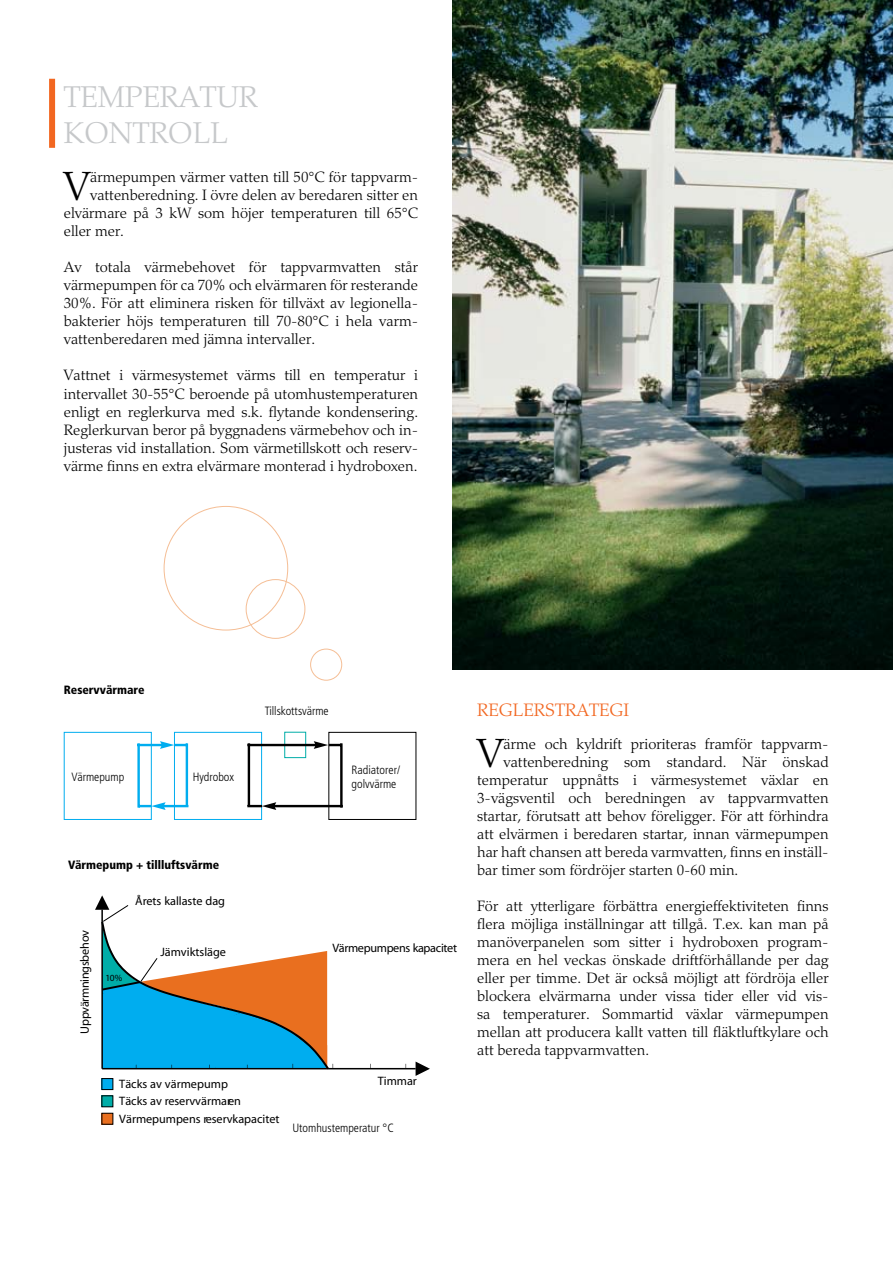
<style>
.page{position:relative;width:893px;height:1263px;background:#fff}
.page>*{position:absolute;margin:0;border:0;box-sizing:border-box;transform-origin:0 0}
.t1{font:300 40.65px "Palatino";color:#000}
.t2{font:300 30px "Palatino";color:#c6c8ca}
.t3{font:300 18px "Palatino";color:#f26721}
.t4{font:300 15px/18px "Palatino";color:#000;text-align:justify}
.t5{font:300 12.15px/17.4px "Frutiger BSK";color:#000}
.t6{font:300 12.15px "Frutiger BSK";letter-spacing:-.025em;color:#000}
.t7{font:300 condensed 12px/14.4px "Frutiger LT Std";color:#000}
.t8{font:900 condensed 12px "Frutiger LT Std";color:#000}
.t9{font:300 9.45px "Frutiger BSK";color:#000}
</style>
<div class="page">
<hr style="left:102px;top:1068px;width:314px;height:1px;background:#000">
<svg style="left:416px;top:1061px;width:14px;height:15px"></svg>
<svg style="left:95px;top:895px;width:239px;height:174px"></svg>
<div style="left:102px;top:1078px;width:11px;height:11px;background:#00adef"></div>
<div style="left:102px;top:1078px;width:11px;height:12px;border:1px solid #000"></div>
<div style="left:102px;top:1096px;width:11px;height:11px;background:#00ada8"></div>
<div style="left:102px;top:1095px;width:11px;height:12px;border:1px solid #000"></div>
<div style="left:102px;top:1113px;width:11px;height:11px;background:#e96f1f"></div>
<div style="left:64px;top:732px;width:88px;height:88px;border:1px solid #00adef"></div>
<div style="left:174px;top:732px;width:88px;height:88px;border:1px solid #00adef"></div>
<div style="left:328px;top:732px;width:88px;height:88px;border:1px solid #000"></div>
<hr style="left:137px;top:744px;width:26px;height:2px;background:#00adef">
<hr style="left:274px;top:805px;width:69px;height:2px;background:#000">
<hr style="left:163px;top:805px;width:25px;height:2px;background:#00adef">
<svg style="left:139px;top:802px;width:27px;height:8px"></svg>
<hr style="left:137px;top:743px;width:3px;height:64px;background:#00adef">
<hr style="left:186px;top:743px;width:2px;height:64px;background:#00adef">
<svg style="left:160px;top:741px;width:27px;height:8px"></svg>
<hr style="left:248px;top:743px;width:2px;height:62px;background:#000">
<hr style="left:340px;top:743px;width:3px;height:64px;background:#000">
<svg style="left:247px;top:802px;width:29px;height:8px"></svg>
<div style="left:284px;top:732px;width:22px;height:26px;border:1px solid #00ada8"></div>
<hr style="left:247px;top:744px;width:69px;height:2px;background:#000">
<svg style="left:314px;top:741px;width:27px;height:8px"></svg>
<img style="left:452px;top:0;width:441px;height:670px">
<div style="left:49px;top:79px;width:6px;height:69px;background:#f26721"></div>
<div style="left:246px;top:579px;width:59px;height:59px;border:1px solid #f5be95;border-radius:50%"></div>
<div style="left:310px;top:649px;width:32px;height:31px;border:1px solid #f5be95;border-radius:50%"></div>
<h2 class="t2" style="left:64px;top:79px;width:137px">TEMPERATU</h2>
<h2 class="t2" style="left:239px;top:79px;width:20px">R</h2>
<h2 class="t2" style="left:64px;top:115px;width:43px">KONT</h2>
<h2 class="t2" style="left:149px;top:115px;width:40px">ROLL</h2>
<h1 class="t1" style="left:64px;top:163px;width:28px">V</h1>
<p class="t4" style="left:90px;top:169px;width:329px">ärmepumpen värmer vatten till 50°C för tappvarm-</p>
<p class="t4" style="left:90px;top:187px;width:329px">vattenberedning. I övre delen av beredaren sitter en</p>
<p class="t4" style="left:64px;top:205px;width:356px">elvärmare på 3 kW som höjer temperaturen till 65°C</p>
<p class="t4" style="left:64px;top:223px;width:62px">eller mer.</p>
<p class="t4" style="left:64px;top:259px;width:356px">Av totala värmebehovet för tappvarmvatten står värmepumpen för ca 70% och elvärmaren för resterande 30%. För att eliminera risken för tillväxt av legionella&shy;bakterier höjs temperaturen till 70-80°C i hela varm&shy;vattenberedaren med jämna intervaller.</p>
<p class="t4" style="left:64px;top:367px;width:356px">Vattnet i värmesystemet värms till en temperatur i intervallet 30-55°C beroende på utomhustemperaturen enligt en reglerkurva med s.k. flytande kondensering.<br>Reglerkurvan beror på byggnadens värmebehov och in&shy;justeras vid installation. Som värmetillskott och reserv&shy;värme finns en extra elvärmare monterad i hydroboxen.</p>
<p class="t8" style="left:64px;top:682px;width:82px">Reservvärmare</p>
<p class="t7" style="left:265px;top:704px;width:65px">Tillskottsvärme</p>
<p class="t7" style="left:71px;top:770px;width:54px">Värmepump</p>
<p class="t7" style="left:193px;top:770px;width:43px">Hydrobox</p>
<p class="t7" style="left:352px;top:763px;width:50px">Radiatorer/ golvvärme</p>
<p class="t8" style="left:68px;top:858px;width:153px">Värmepump + tillluftsvärme</p>
<p class="t5" style="left:77px;top:1034px;width:105px;rotate:-90deg">U ävpp r m n i n vohebsg</p>
<p class="t5" style="left:135px;top:893px;width:91px">Årets kallaste dag</p>
<p class="t9" style="left:106px;top:973px;width:18px">10%</p>
<p class="t5" style="left:160px;top:944px;width:67px">Jämviktsläge</p>
<p class="t6" style="left:332px;top:942px;width:126px">Värmepumpens kapacitet</p>
<p class="t5" style="left:119px;top:1075px;width:162px">Täcks av värmepump<br>Täcks av reservvärmaren<br>Värmepumpens reservkapacitet</p>
<p class="t5" style="left:378px;top:1072px;width:41px">Timmar</p>
<p class="t7" style="left:292px;top:1120px;width:103px">Utomhustemperatur °C</p>
<p class="t3" style="left:477px;top:700px;width:24px">REGLE</p>
<p class="t3" style="left:534px;top:700px;width:55px">RSTRATEGI</p>
<h1 class="t1" style="left:477px;top:729px;width:28px">V</h1>
<p class="t4" style="left:504px;top:735px;width:327px">ärme och kyldrift prioriteras framför tappvarm-</p>
<p class="t4" style="left:504px;top:753px;width:327px">vattenberedning som standard. När önskad</p>
<p class="t4" style="left:477px;top:771px;width:353px">temperatur uppnåtts i värmesystemet växlar en</p>
<p class="t4" style="left:477px;top:789px;width:353px">3-vägsventil och beredningen av tappvarmvatten</p>
<p class="t4" style="left:477px;top:807px;width:353px">startar, förutsatt att behov föreligger. För att förhindra</p>
<p class="t4" style="left:477px;top:825px;width:353px">att elvärmen i beredaren startar, innan värmepumpen</p>
<p class="t4" style="left:477px;top:843px;width:353px">har haft chansen att bereda varmvatten, finns en inställ-</p>
<p class="t4" style="left:477px;top:861px;width:263px">bar timer som fördröjer starten 0-60 min.</p>
<p class="t4" style="left:477px;top:897px;width:353px">För att ytterligare förbättra energieffektiviteten finns flera möjliga inställningar att tillgå. T.ex. kan man på manöverpanelen som sitter i hydroboxen program&shy;mera en hel veckas önskade driftförhållande per dag eller per timme. Det är också möjligt att fördröja eller blockera elvärmarna under vissa tider eller vid vis&shy;sa temperaturer. Sommartid växlar värmepumpen mellan att producera kallt vatten till fläktluftkylare och att bereda tappvarmvatten.</p>
</div>
